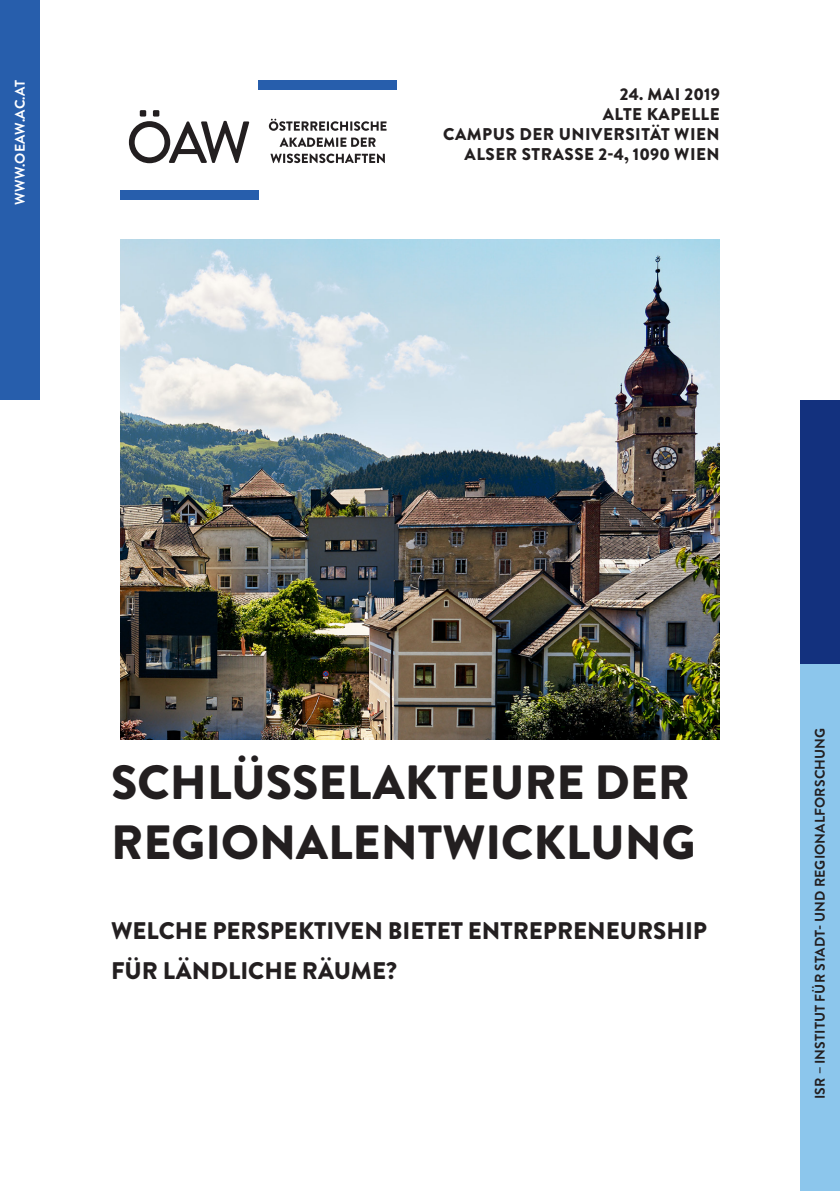
<style>
.page{position:relative;width:840px;height:1191px;background:#fff}
.page>*{position:absolute;margin:0;border:0;box-sizing:border-box;transform-origin:0 0}
.t1{font:900 48px/60px "Brandon Grotesque";color:#231f20}
.t2{font:900 24px/40px "Brandon Grotesque";color:#231f20}
.t3{font:900 17px "Brandon Grotesque";letter-spacing:.03em;color:#231f20}
.t4{font:900 17px "Brandon Grotesque";letter-spacing:.01em;color:#231f20}
.t5{font:700 14px "Brandon Grotesque";letter-spacing:.01em;color:#231f20}
.t6{font:700 14px "Brandon Grotesque";letter-spacing:.02em;color:#fff}
</style>
<div class="page">
<img style="left:120px;top:240px;width:599px;height:499px">
<div style="left:0;top:0;width:40px;height:400px;background:#275eac"></div>
<div style="left:799px;top:659px;width:40px;height:532px;background:#8cc6ec"></div>
<div style="left:799px;top:400px;width:40px;height:263px;background:#13317e"></div>
<div style="left:120px;top:191px;width:138px;height:9px;background:#275eac"></div>
<div style="left:258px;top:80px;width:138px;height:9px;background:#275eac"></div>
<svg style="left:129px;top:121px;width:120px;height:42px"></svg>
<div style="left:140px;top:110px;width:6px;height:7px;background:#231f20"></div>
<div style="left:153px;top:110px;width:6px;height:7px;background:#231f20"></div>
<svg style="left:269px;top:119px;width:117px;height:12px"></svg>
<svg style="left:279px;top:137px;width:96px;height:10px"></svg>
<svg style="left:270px;top:154px;width:114px;height:9px"></svg>
<p class="t6" style="left:10px;top:205px;width:126px;rotate:-90deg">WWW.OEAW.AC.AT</p>
<p class="t4" style="left:619px;top:82px;width:102px">24. MAI 2019</p>
<p class="t3" style="left:602px;top:102px;width:118px">ALTE KAPELLE</p>
<p class="t3" style="left:443px;top:122px;width:278px">CAMPUS DER UNIVERSITÄT WIEN</p>
<p class="t3" style="left:464px;top:142px;width:256px">ALSER STRASSE 2-4, 1090 WIEN</p>
<p class="t1" style="left:111px;top:753px;width:585px">SCHLÜSSELAKTEURE DER<br>REGIONALENTWICKLUNG</p>
<p class="t2" style="left:111px;top:911px;width:597px">WELCHE PERSPEKTIVEN BIETET ENTREPRENEURSHIP<br>FÜR LÄNDLICHE RÄUME?</p>
<p class="t5" style="left:809px;top:1099px;width:373px;rotate:-90deg">ISR – INSTITUT FÜR STADT- UND REGIONALFORSCHUNG</p>
</div>
